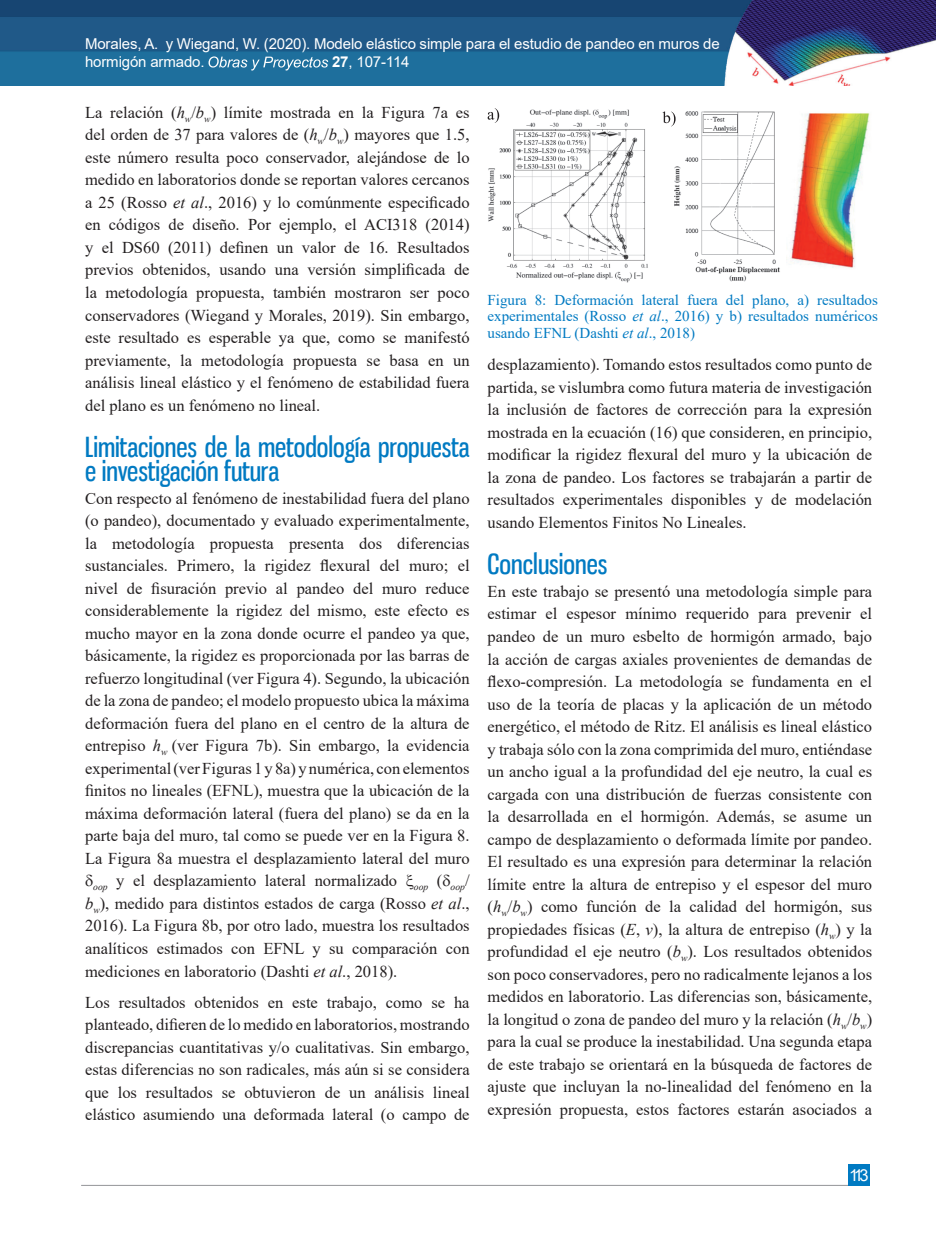
<style>
.page{position:relative;width:936px;height:1234px;background:#fff}
.page>*{position:absolute;margin:0;border:0;box-sizing:border-box;transform-origin:0 0}
.t1{font:27px/24px "Gnuolane Free";color:#007ac2}
.t2{font:16.5px/22.5px "Times New Roman";color:#231f20;text-align:justify}
.t3{font:16.5px "Arial";color:#fff}
.t4{font:15px/16.5px "Times New Roman";color:#007ac2;text-align:justify}
.t5{font:15px/18px "Arial";letter-spacing:-.01em;color:#fff}
.s1{font-weight:700}
.s2{font-style:italic}
</style>
<div class="page">
<img style="left:0;top:0;width:935px;height:85px">
<hr style="left:81px;top:1184px;width:788px;height:1px;background:#939598">
<div style="left:848px;top:1164px;width:21px;height:21px;background:#007ac2"></div>
<svg style="left:208px;top:56px;width:120px;height:14px;background:#4f8eb2"></svg>
<img style="left:488px;top:109px;width:292px;height:173px">
<img style="left:790px;top:113px;width:80px;height:155px">
<svg style="left:662px;top:111px;width:13px;height:15px"></svg>
<svg style="left:487px;top:108px;width:12px;height:15px"></svg>
<p class="t5" style="left:85px;top:35px;width:636px">Morales, A. y Wiegand, W. (2020). Modelo elástico simple para el estudio de pandeo en muros de hormigón armado.</p>
<p class="t5" style="left:332px;top:53px;width:79px"><span class="s1">27</span>, 107-114</p>
<p class="t2" style="left:85px;top:100px;width:386px">La relación (<span class="s2">h</span><sub>w</sub>/<span class="s2">b</span><sub>w</sub>) límite mostrada en la Figura 7a es del orden de 37 para valores de (<span class="s2">h</span><sub>w</sub>/<span class="s2">b</span><sub>w</sub>) mayores que 1.5, este número resulta poco conservador, alejándose de lo medido en laboratorios donde se reportan valores cercanos a 25 (Rosso <span class="s2">et al</span>., 2016) y lo comúnmente especificado en códigos de diseño. Por ejemplo, el ACI318 (2014) y el DS60 (2011) definen un valor de 16. Resultados previos obtenidos, usando una versión simplificada de la metodología propuesta, también mostraron ser poco conservadores (Wiegand y Morales, 2019). Sin embargo, este resultado es esperable ya que, como se manifestó previamente, la metodología propuesta se basa en un análisis lineal elástico y el fenómeno de estabilidad fuera del plano es un fenómeno no lineal.</p>
<h1 class="t1" style="left:85px;top:435px;width:386px">Limitaciones de la metodología propuesta e investigación futura</h1>
<p class="t2" style="left:85px;top:486px;width:386px">Con respecto al fenómeno de inestabilidad fuera del plano</p>
<p class="t2" style="left:85px;top:508px;width:386px">(o pandeo), documentado y evaluado experimentalmente,</p>
<p class="t2" style="left:85px;top:531px;width:386px">la metodología propuesta presenta dos diferencias</p>
<p class="t2" style="left:85px;top:553px;width:386px">sustanciales. Primero, la rigidez flexural del muro; el</p>
<p class="t2" style="left:85px;top:576px;width:386px">nivel de fisuración previo al pandeo del muro reduce</p>
<p class="t2" style="left:85px;top:598px;width:386px">considerablemente la rigidez del mismo, este efecto es</p>
<p class="t2" style="left:85px;top:621px;width:386px">mucho mayor en la zona donde ocurre el pandeo ya que,</p>
<p class="t2" style="left:85px;top:644px;width:386px">básicamente, la rigidez es proporcionada por las barras de</p>
<p class="t2" style="left:85px;top:666px;width:386px">refuerzo longitudinal (ver Figura 4). Segundo, la ubicación</p>
<p class="t2" style="left:85px;top:689px;width:386px">de la zona de pandeo; el modelo propuesto ubica la máxima</p>
<p class="t2" style="left:85px;top:711px;width:386px">deformación fuera del plano en el centro de la altura de</p>
<p class="t2" style="left:85px;top:733px;width:386px">entrepiso <span class="s2">h</span><sub>w</sub> (ver Figura 7b). Sin embargo, la evidencia</p>
<p class="t2" style="left:85px;top:756px;width:386px">experimental (ver Figuras 1 y 8a) y numérica, con elementos</p>
<p class="t2" style="left:85px;top:778px;width:386px">finitos no lineales (EFNL), muestra que la ubicación de la</p>
<p class="t2" style="left:85px;top:801px;width:386px">máxima deformación lateral (fuera del plano) se da en la</p>
<p class="t2" style="left:85px;top:823px;width:386px">parte baja del muro, tal como se puede ver en la Figura 8.</p>
<p class="t2" style="left:85px;top:846px;width:386px">La Figura 8a muestra el desplazamiento lateral del muro</p>
<p class="t2" style="left:93px;top:868px;width:378px"><sub>oop</sub> y el desplazamiento lateral normalizado <sub>oop</sub> ( <sub>oop</sub>/</p>
<p class="t2" style="left:85px;top:891px;width:386px"><span class="s2">b</span><sub>w</sub>), medido para distintos estados de carga (Rosso <span class="s2">et al</span>.,</p>
<p class="t2" style="left:85px;top:913px;width:386px">2016). La Figura 8b, por otro lado, muestra los resultados</p>
<p class="t2" style="left:85px;top:936px;width:386px">analíticos estimados con EFNL y su comparación con</p>
<p class="t2" style="left:85px;top:958px;width:314px">mediciones en laboratorio (Dashti <span class="s2">et al</span>., 2018).</p>
<p class="t2" style="left:85px;top:989px;width:386px">Los resultados obtenidos en este trabajo, como se ha planteado, difieren de lo medido en laboratorios, mostrando discrepancias cuantitativas y/o cualitativas. Sin embargo, estas diferencias no son radicales, más aún si se considera que los resultados se obtuvieron de un análisis lineal elástico asumiendo una deformada lateral (o campo de</p>
<p class="t4" style="left:487px;top:291px;width:391px">Figura 8: Deformación lateral fuera del plano, a) resultados experimentales (Rosso <span class="s2">et al</span>., 2016) y b) resultados numéricos usando EFNL (Dashti <span class="s2">et al</span>., 2018)</p>
<p class="t2" style="left:487px;top:353px;width:386px">desplazamiento). Tomando estos resultados como punto de partida, se vislumbra como futura materia de investigación la inclusión de factores de corrección para la expresión mostrada en la ecuación (16) que consideren, en principio, modificar la rigidez flexural del muro y la ubicación de la zona de pandeo. Los factores se trabajarán a partir de resultados experimentales disponibles y de modelación usando Elementos Finitos No Lineales.</p>
<h1 class="t1" style="left:487px;top:552px;width:121px">Conclusiones</h1>
<p class="t2" style="left:487px;top:579px;width:386px">En este trabajo se presentó una metodología simple para estimar el espesor mínimo requerido para prevenir el pandeo de un muro esbelto de hormigón armado, bajo la acción de cargas axiales provenientes de demandas de flexo-compresión. La metodología se fundamenta en el uso de la teoría de placas y la aplicación de un método energético, el método de Ritz. El análisis es lineal elástico y trabaja sólo con la zona comprimida del muro, entiéndase un ancho igual a la profundidad del eje neutro, la cual es cargada con una distribución de fuerzas consistente con la desarrollada en el hormigón. Además, se asume un campo de desplazamiento o deformada límite por pandeo.<br>El resultado es una expresión para determinar la relación límite entre la altura de entrepiso y el espesor del muro (<span class="s2">h</span><sub>w</sub>/<span class="s2">b</span><sub>w</sub>) como función de la calidad del hormigón, sus propiedades físicas (<span class="s2">E</span>, <span class="s2">v</span>), la altura de entrepiso (<span class="s2">h</span><sub>w</sub>) y la profundidad el eje neutro (<span class="s2">b</span><sub>w</sub>). Los resultados obtenidos son poco conservadores, pero no radicalmente lejanos a los medidos en laboratorio. Las diferencias son, básicamente, la longitud o zona de pandeo del muro y la relación (<span class="s2">h</span><sub>w</sub>/<span class="s2">b</span><sub>w</sub>) para la cual se produce la inestabilidad. Una segunda etapa de este trabajo se orientará en la búsqueda de factores de ajuste que incluyan la no-linealidad del fenómeno en la expresión propuesta, estos factores estarán asociados a</p>
<p class="t3" style="left:849px;top:1163px;width:21px">113</p>
</div>
